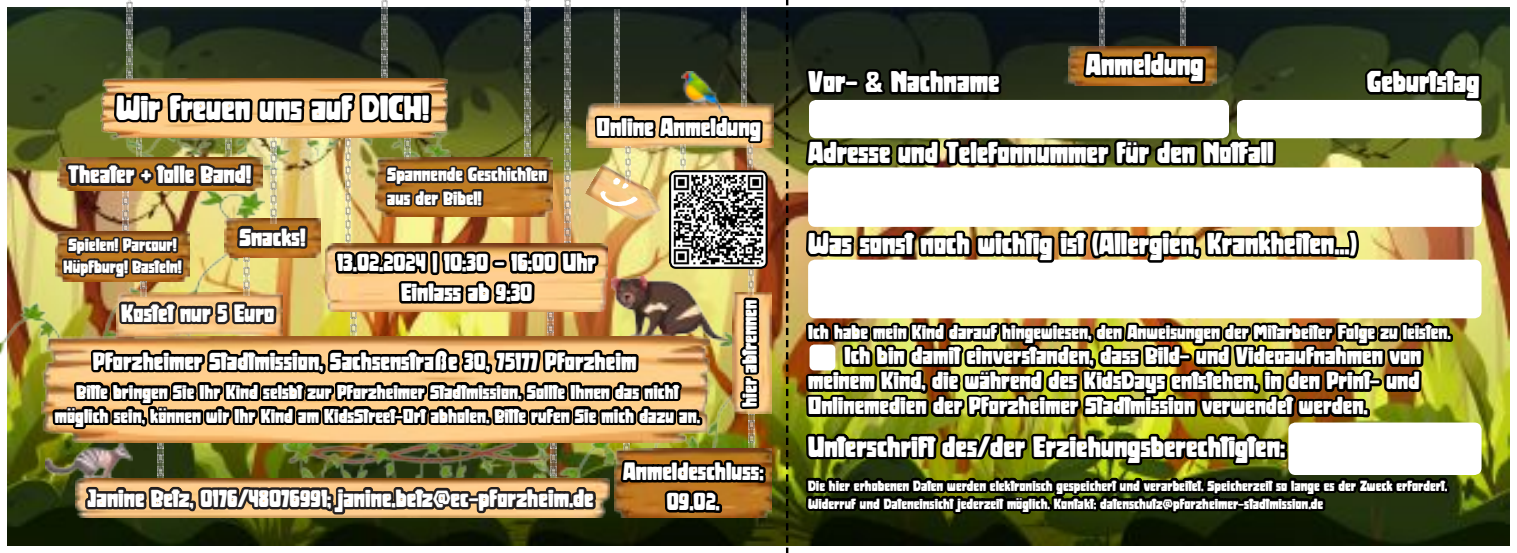
<style>
.page{position:relative;width:1517px;height:553px;background:#fff}
.page>*{position:absolute;margin:0;border:0;box-sizing:border-box;transform-origin:0 0}
.t1{font:35px "Blackhood";color:#fff}
.t2{font:30px "Blackhood";color:#fff}
.t3{font:29.5px "Blackhood";color:#fff}
.t4{font:25.5px "Blackhood";color:#fff}
.t5{font:25px/30px "Blackhood";color:#fff;text-align:center}
.t6{font:24.5px/25px "Blackhood";color:#fff;text-align:justify}
.t7{font:20.5px "Blackhood";color:#fff}
.t8{font:20px/24px "Blackhood";color:#fff;text-align:center}
.t9{font:19.75px "Blackhood";color:#fff}
.t10{font:19.5px/23.2px "Blackhood";color:#fff}
.t11{font:18px/21.5px "Blackhood";color:#fff}
.t12{font:15.25px "Blackhood";color:#fff}
.t13{font:14.75px/18px "Blackhood";color:#fff}
.t14{font:13.75px "Blackhood";color:#fff}
.t15{font:11.75px "Blackhood";color:#fff}
.s1{font-family:"Gill Sans";font-weight:800}
</style>
<div class="page">
<img style="left:7px;top:7px;width:1502px;height:539px">
<img style="left:0;top:189px;width:48px;height:185px">
<img style="left:46px;top:444px;width:2px;height:39px">
<img style="left:801px;top:0;width:684px;height:546px">
<img style="left:768px;top:448px;width:4px;height:69px">
<svg style="left:786px;top:0;width:2px;height:553px"></svg>
<img style="left:768px;top:292px;width:3px;height:121px">
<img style="left:768px;top:103px;width:5px;height:44px">
<img style="left:48px;top:0;width:720px;height:546px">
<img style="left:670px;top:171px;width:96px;height:97px">
<div style="left:669px;top:170px;width:98px;height:99px;border:2px solid #000;border-radius:6px"></div>
<h1 class="t1" style="left:116px;top:95px;width:315px">Wir freuen uns auf DICH!</h1>
<p class="t5" style="left:68px;top:162px;width:185px">Theater + tolle Band!</p>
<p class="t10" style="left:387px;top:165px;width:161px">Spannende Geschichten aus der Bibel!</p>
<p class="t4" style="left:596px;top:117px;width:166px">Online Anmeldung</p>
<p class="t11" style="left:63px;top:236px;width:120px">Spielen! Parcour!<br>Hupfburg! Basteln!</p>
<p class="t14" style="left:84px;top:260px;width:4px;rotate:90deg">:</p>
<p class="t5" style="left:239px;top:224px;width:67px">Snacks!</p>
<p class="t5" style="left:121px;top:300px;width:155px">Kostet nur 5 Euro</p>
<p class="t5" style="left:337px;top:250px;width:261px">13.02.2024 | 10:30 - 16:00 Uhr<br>Einlass ab 9:30</p>
<p class="t5" style="left:93px;top:348px;width:545px">Pforzheimer Stadtmission, Sachsenstra<span class="s1">ß</span>e 30, 75177 Pforzheim</p>
<p class="t8" style="left:55px;top:381px;width:647px">Bitte bringen Sie Ihr Kind selsbt zur Pforzheimer Stadtmission. Sollte Ihnen das nicht moglich sein, konnen wir Ihr Kind am KidsStreet-Ort abholen. Bitte rufen Sie mich dazu an.</p>
<p class="t12" style="left:79px;top:408px;width:4px;rotate:90deg">:</p>
<p class="t12" style="left:170px;top:407px;width:4px;rotate:90deg">:</p>
<p class="t7" style="left:742px;top:407px;width:109px;rotate:-90deg">hier abtrennen</p>
<p class="t5" style="left:87px;top:485px;width:508px">Janine Betz, 0176/48076991; janine.betz@ec-pforzheim.de</p>
<p class="t5" style="left:623px;top:458px;width:142px">Anmeldeschluss:<br>09.02.</p>
<h2 class="t2" style="left:1086px;top:54px;width:119px">Anmeldung</h2>
<h2 class="t2" style="left:808px;top:71px;width:193px">Vor- &amp; Nachname</h2>
<h2 class="t2" style="left:1367px;top:71px;width:114px">Geburtstag</h2>
<h2 class="t2" style="left:808px;top:141px;width:467px">Adresse und Telefonnummer fur den Notfall</h2>
<p class="t9" style="left:1142px;top:142px;width:5px;rotate:90deg">:</p>
<h2 class="t2" style="left:808px;top:233px;width:550px">Was sonst noch wichtig ist (Allergien, Krankheiten...)</h2>
<p class="t8" style="left:808px;top:322px;width:644px">Ich habe mein Kind darauf hingewiesen, den Anweisungen der Mitarbeiter Folge zu leisten.</p>
<p class="t6" style="left:808px;top:345px;width:615px;text-indent:36px">Ich bin damit einverstanden, dass Bild- und Videoaufnahmen von meinem Kind, die wahrend des KidsDays entstehen, in den Print- und Onlinemedien der Pforzheimer Stadtmission verwendet werden.</p>
<p class="t12" style="left:992px;top:371px;width:4px;rotate:90deg">:</p>
<h3 class="t3" style="left:808px;top:436px;width:478px">Unterschrift des/der Erziehungsberechtigten:</h3>
<p class="t13" style="left:808px;top:478px;width:640px">Die hier erhobenen Daten werden elektronisch gespeichert und verarbeitet. Speicherzeit so lange es der Zweck erfordert.<br>Widerruf und Dateneinsicht jederzeit moglich. Kontakt: datenschutz@pforzheimer-stadtmission.de</p>
<p class="t15" style="left:1025px;top:498px;width:3px;rotate:90deg">:</p>
</div>
